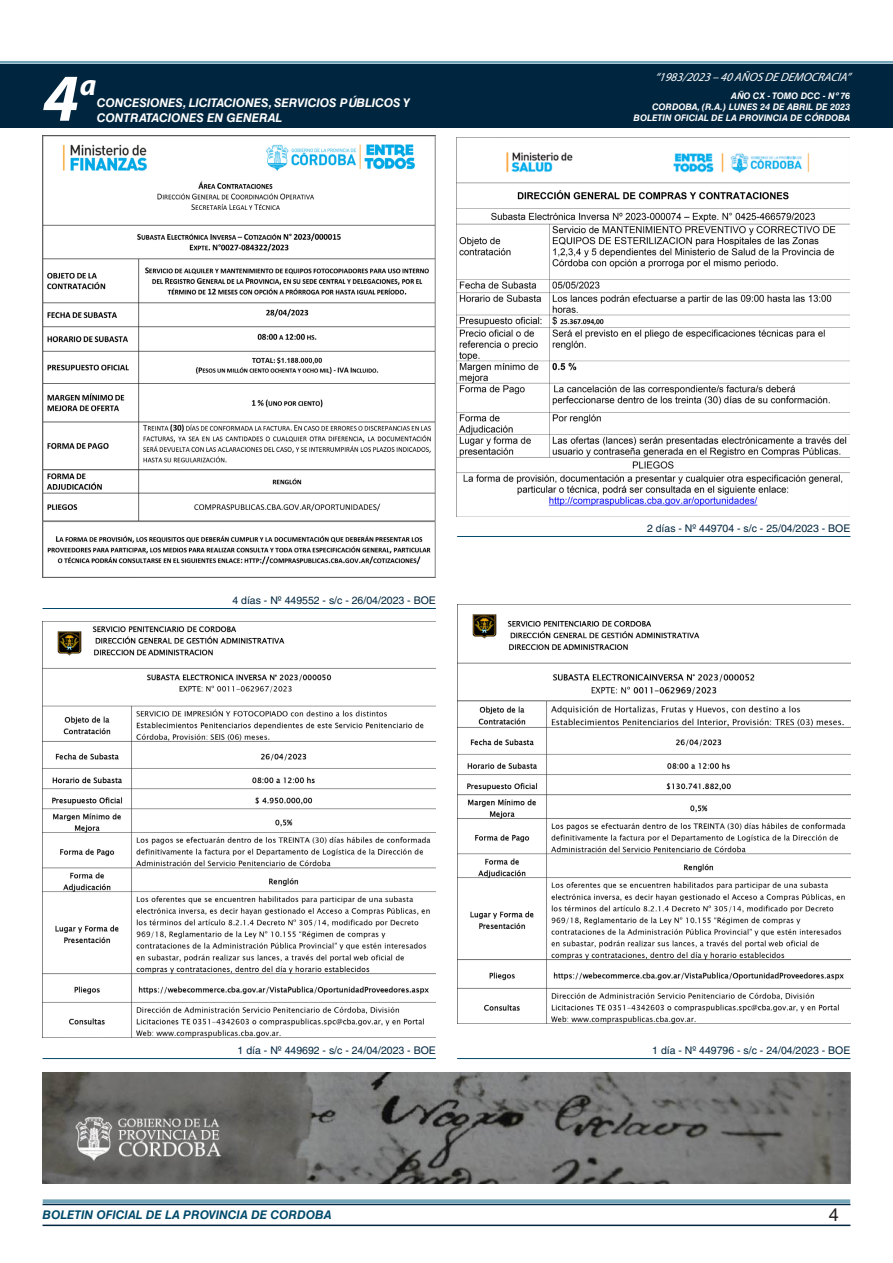
<style>
.page{position:relative;width:893px;height:1263px;background:#fff}
.page>*{position:absolute;margin:0;border:0;box-sizing:border-box;transform-origin:0 0}
.t1{font:italic 700 67.5px "Myriad Pro";color:#fff}
.t2{font:italic 700 30px "Myriad Pro";color:#fff}
.t3{font:18px "Helvetica LT Std";color:#231f20}
.t4{font:italic 700 12px/14.4px "Helvetica LT Std";color:#fff}
.t5{font:italic 700 12px "Helvetica LT Std";color:#004b6c}
.t6{font:italic 12px "Myriad Pro";color:#fff}
.FECHA_DE_VENCIMIENTO{font:10.5px "Helvetica LT Std";color:#00263f}
.t7{font:italic 700 9px/10.8px "Helvetica LT Std";color:#fff;text-align:right}
</style>
<div class="page">
<div style="left:0;top:61px;width:893px;height:6px;background:#fff;opacity:.75"></div>
<hr style="left:43px;top:1224px;width:807px;height:2px;background:#00263f">
<div style="left:42px;top:1198px;width:809px;height:8px;background:#fff;opacity:.75"></div>
<div style="left:0;top:64px;width:893px;height:64px;background:#00263f"></div>
<hr style="left:43px;top:608px;width:393px;height:1px;background:#004b6c">
<hr style="left:43px;top:1058px;width:393px;height:1px;background:#004b6c">
<img style="left:43px;top:135px;width:393px;height:443px">
<img style="left:43px;top:626px;width:393px;height:411px">
<hr style="left:457px;top:536px;width:393px;height:1px;background:#004b6c">
<hr style="left:457px;top:1058px;width:393px;height:1px;background:#004b6c">
<img style="left:456px;top:138px;width:394px;height:378px">
<img style="left:457px;top:605px;width:393px;height:418px">
<img style="left:42px;top:1072px;width:809px;height:111px">
<h1 class="t1" style="left:43px;top:54px;width:38px">4</h1>
<h2 class="t2" style="left:80px;top:66px;width:18px">a</h2>
<p class="t4" style="left:97px;top:96px;width:315px">CONCESIONES, LICITACIONES, SERVICIOS PÚBLICOS Y<br>CONTRATACIONES EN GENERAL</p>
<p class="FECHA_DE_VENCIMIENTO" style="left:232px;top:594px;width:205px">4 días - Nº 449552 - s/c - 26/04/2023 - BOE</p>
<p class="FECHA_DE_VENCIMIENTO" style="left:238px;top:1044px;width:200px">1 día - Nº 449692 - s/c - 24/04/2023 - BOE</p>
<p class="t6" style="left:655px;top:70px;width:197px">“ 1983/2023 – 40 AÑOS DE DEMOCRACIA”</p>
<p class="t7" style="left:652px;top:91px;width:200px">AÑO CX - TOMO DCC - Nº 76<br>CORDOBA, (R.A.) LUNES 24 DE ABRIL DE 2023</p>
<p class="t7" style="left:634px;top:112px;width:218px">BOLETIN OFICIAL DE LA PROVINCIA DE CÓRDOBA</p>
<p class="FECHA_DE_VENCIMIENTO" style="left:647px;top:522px;width:205px">2 días - Nº 449704 - s/c - 25/04/2023 - BOE</p>
<p class="FECHA_DE_VENCIMIENTO" style="left:652px;top:1044px;width:200px">1 día - Nº 449796 - s/c - 24/04/2023 - BOE</p>
<p class="t5" style="left:43px;top:1208px;width:290px">BOLETIN OFICIAL DE LA PROVINCIA DE CORDOBA</p>
<h3 class="t3" style="left:829px;top:1204px;width:12px">4</h3>
</div>
